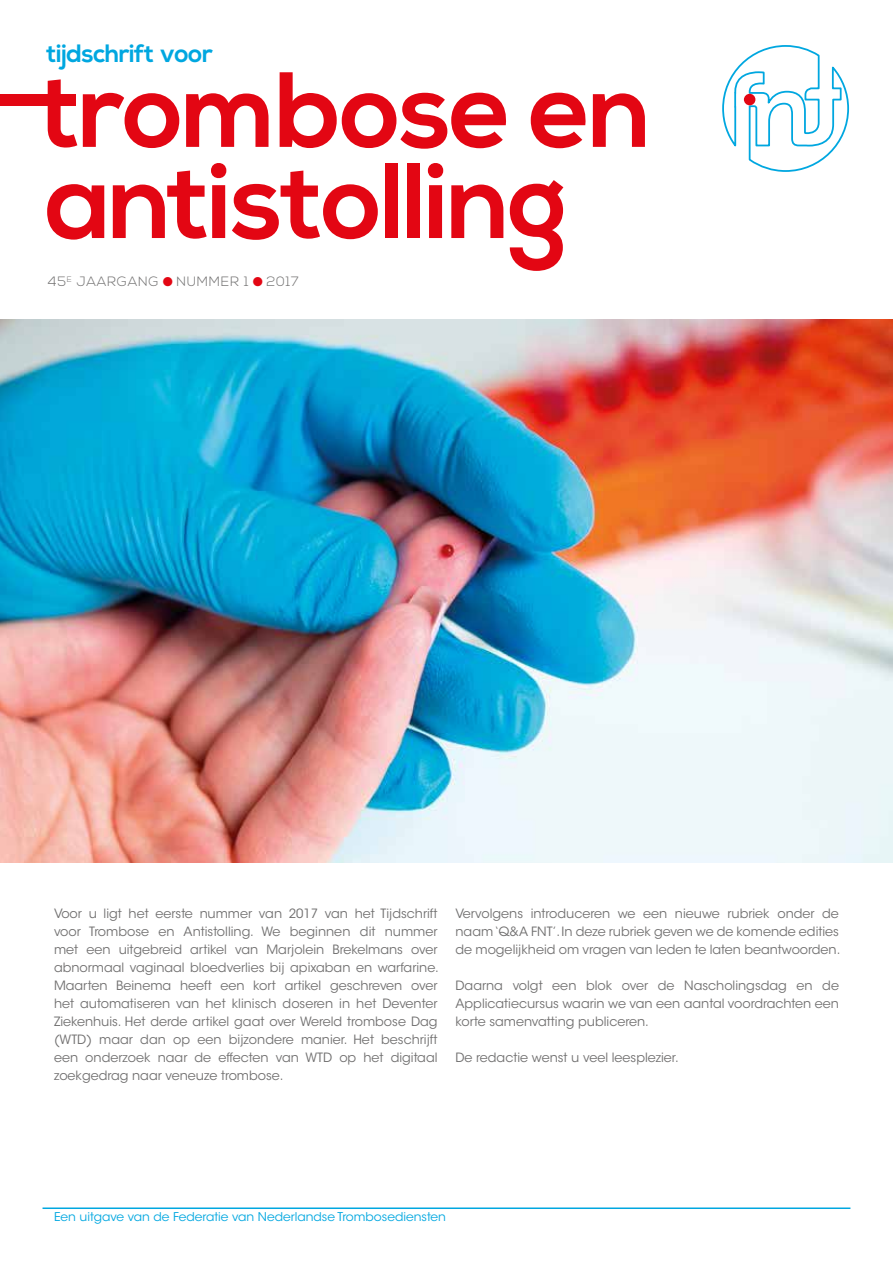
<style>
.page{position:relative;width:893px;height:1263px;background:#fff}
.page>*{position:absolute;margin:0;border:0;box-sizing:border-box;transform-origin:0 0}
.t1{font:700 106.65px/91.2px "Nexa";letter-spacing:-.02em;color:#e30613}
.t2{font:700 25.05px "Nexa";letter-spacing:-.02em;color:#00a7e0}
.t3{font:300 13.5px "Nexa";letter-spacing:.05em;color:#706f6f}
.t4{font:12.75px/18px "ITC Avant Garde Std";color:#706f6f;text-align:justify}
.t5{font:12px "ITC Avant Garde Std";color:#00a7e0}
.s1{color:#e30613}
</style>
<div class="page">
<img style="left:0;top:320px;width:893px;height:543px">
<svg style="left:722px;top:45px;width:127px;height:127px"></svg>
<div style="left:744px;top:94px;width:11px;height:11px;background:#e30613;border-radius:50%"></div>
<hr style="left:43px;top:1207px;width:807px;height:2px;background:#00a7e0">
<div style="left:0;top:94px;width:75px;height:12px;background:#e30613"></div>
<h2 class="t2" style="left:47px;top:38px;width:168px">tijdschrift voor</h2>
<h1 class="t1" style="left:38px;top:69px;width:615px">trombose en antistolling</h1>
<p class="t3" style="left:48px;top:274px;width:253px">45<sup>E</sup> JAARGANG <span class="s1">●</span> NUMMER 1 <span class="s1">●</span> 2017</p>
<p class="t4" style="left:54px;top:905px;width:386px">Voor u ligt het eerste nummer van 2017 van het Tijdschrift voor Trombose en Antistolling. We beginnen dit nummer met een uitgebreid artikel van Marjolein Brekelmans over abnormaal vaginaal bloedverlies bij apixaban en warfarine.<br>Maarten Beinema heeft een kort artikel geschreven over het automatiseren van het klinisch doseren in het Deventer Ziekenhuis. Het derde artikel gaat over Wereld trombose Dag (WTD) maar dan op een bijzondere manier. Het beschrijft een onderzoek naar de effecten van WTD op het digitaal zoekgedrag naar veneuze trombose.</p>
<p class="t4" style="left:455px;top:905px;width:386px">Vervolgens introduceren we een nieuwe rubriek onder de naam ‘Q&amp;A FNT’. In deze rubriek geven we de komende edities de mogelijkheid om vragen van leden te laten beantwoorden.</p>
<p class="t4" style="left:455px;top:977px;width:385px">Daarna volgt een blok over de Nascholingsdag en de Applicatiecursus waarin we van een aantal voordrachten een korte samenvatting publiceren.</p>
<p class="t4" style="left:455px;top:1049px;width:225px">De redactie wenst u veel leesplezier.</p>
<p class="t5" style="left:54px;top:1209px;width:394px">Een uitgave van de Federatie van Nederlandse Trombosediensten</p>
</div>
